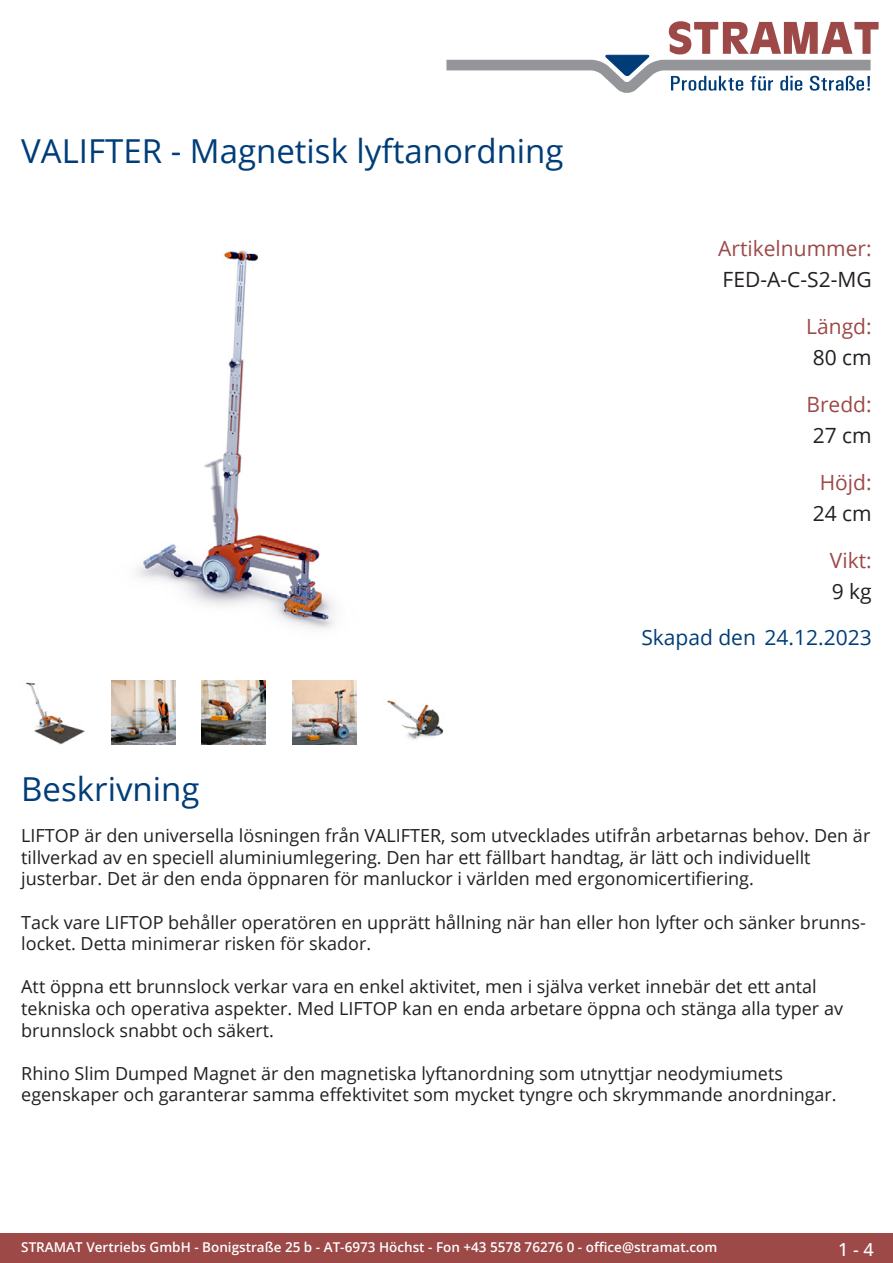
<style>
.page{position:relative;width:893px;height:1263px;background:#fff}
.page>*{position:absolute;margin:0;border:0;box-sizing:border-box;transform-origin:0 0}
.Produkttitel{font:33px "Open Sans";color:#003d78}
.TechDaten_Überschrif{font:21px "Open Sans";color:#9c4948}
.TechDaten_Inhalt{font:21px "Open Sans";color:#231f20}
.Erstellungsdatum{font:21px "Open Sans";color:#003d78}
.Beschreibung_Text{font:18px/21.6px "Open Sans";color:#231f20}
.t1{font:500 18px "Open Sans";color:#fff}
.t2{font:600 13.5px "Open Sans";color:#fff}
</style>
<div class="page">
<div style="left:0;top:1233px;width:893px;height:30px;background:#9c4948"></div>
<svg style="left:446px;top:21px;width:433px;height:72px"></svg>
<img style="left:136px;top:250px;width:199px;height:379px">
<img style="left:24px;top:682px;width:61px;height:62px">
<img style="left:112px;top:680px;width:63px;height:64px">
<img style="left:202px;top:680px;width:64px;height:64px">
<img style="left:292px;top:680px;width:64px;height:64px">
<img style="left:387px;top:700px;width:57px;height:40px">
<p class="Produkttitel" style="left:21px;top:128px;width:544px">VALIFTER - Magnetisk lyftanordning</p>
<p class="TechDaten_Überschrif" style="left:718px;top:234px;width:155px">Artikelnummer:</p>
<p class="TechDaten_Inhalt" style="left:722px;top:265px;width:151px">FED-A-C-S2-MG</p>
<p class="TechDaten_Überschrif" style="left:806px;top:312px;width:67px">Längd:</p>
<p class="TechDaten_Inhalt" style="left:813px;top:343px;width:61px">80 cm</p>
<p class="TechDaten_Überschrif" style="left:806px;top:390px;width:67px">Bredd:</p>
<p class="TechDaten_Inhalt" style="left:813px;top:421px;width:61px">27 cm</p>
<p class="TechDaten_Überschrif" style="left:820px;top:468px;width:53px">Höjd:</p>
<p class="TechDaten_Inhalt" style="left:813px;top:499px;width:61px">24 cm</p>
<p class="TechDaten_Überschrif" style="left:830px;top:546px;width:43px">Vikt:</p>
<p class="TechDaten_Inhalt" style="left:832px;top:577px;width:42px">9 kg</p>
<p class="Erstellungsdatum" style="left:641px;top:623px;width:232px">Skapad den 24.12.2023</p>
<p class="Produkttitel" style="left:21px;top:766px;width:180px">Beskrivning</p>
<p class="Beschreibung_Text" style="left:21px;top:824px;width:851px">LIFTOP är den universella lösningen från VALIFTER, som utvecklades utifrån arbetarnas behov. Den är tillverkad av en speciell aluminiumlegering. Den har ett fällbart handtag, är lätt och individuellt justerbar. Det är den enda öppnaren för manluckor i världen med ergonomicertifiering.</p>
<p class="Beschreibung_Text" style="left:21px;top:911px;width:845px">Tack vare LIFTOP behåller operatören en upprätt hållning när han eller hon lyfter och sänker brunns&shy;locket. Detta minimerar risken för skador.</p>
<p class="Beschreibung_Text" style="left:21px;top:975px;width:823px">Att öppna ett brunnslock verkar vara en enkel aktivitet, men i själva verket innebär det ett antal tekniska och operativa aspekter. Med LIFTOP kan en enda arbetare öppna och stänga alla typer av brunnslock snabbt och säkert.</p>
<p class="Beschreibung_Text" style="left:21px;top:1062px;width:817px">Rhino Slim Dumped Magnet är den magnetiska lyftanordning som utnyttjar neodymiumets egenskaper och garanterar samma effektivitet som mycket tyngre och skrymmande anordningar.</p>
<p class="t2" style="left:21px;top:1238px;width:698px">STRAMAT Vertriebs GmbH - Bonigstraße 25 b - AT-6973 Höchst - Fon +43 5578 76276 0 - office@stramat.com</p>
<p class="t1" style="left:838px;top:1237px;width:37px">1 - 4</p>
</div>
